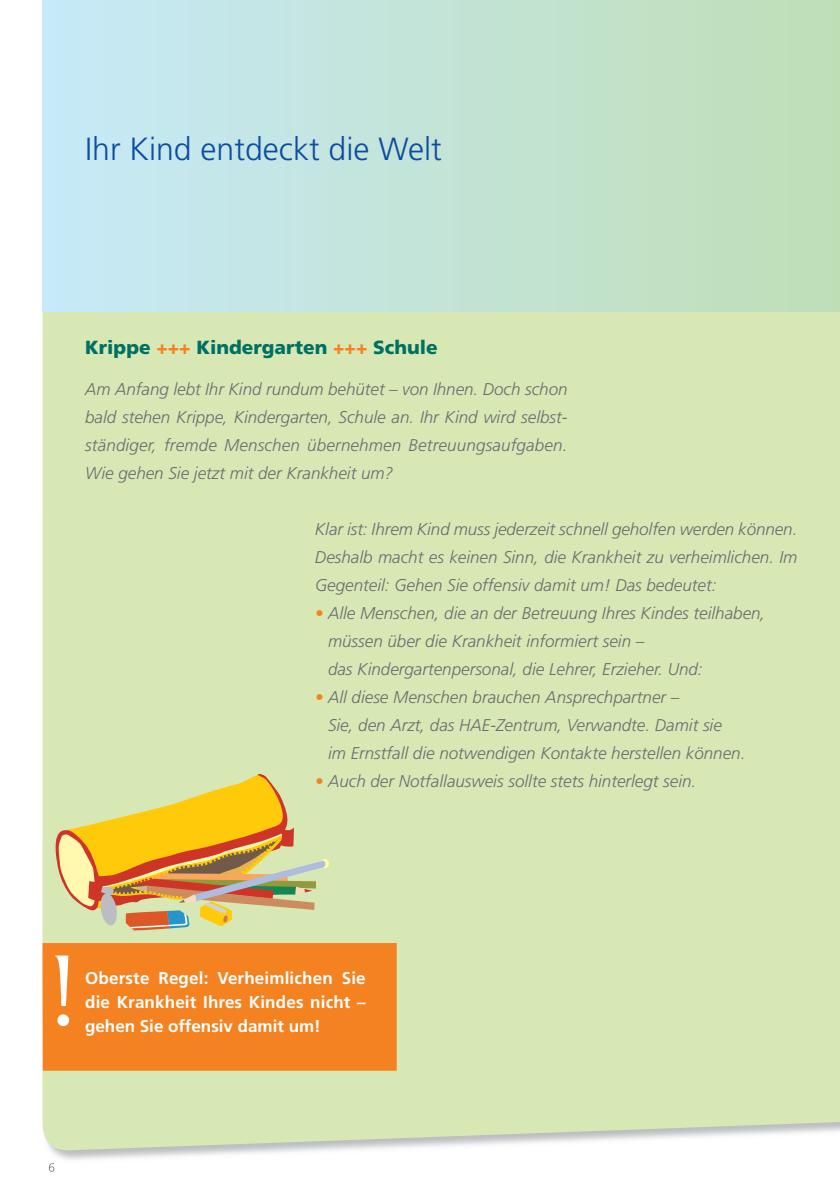
<style>
.page{position:relative;width:840px;height:1191px;background:#fff}
.page>*{position:absolute;margin:0;border:0;box-sizing:border-box;transform-origin:0 0}
.t1{font:300 32px "Frutiger";color:#0d4da1}
.t2{font:900 19px "Frutiger";color:#007063}
.t3{font:italic 300 17px/28px "Frutiger";color:#6c6d70;text-align:justify}
.t4{font:700 17px/24px "Frutiger";letter-spacing:.01em;color:#fff;text-align:justify}
.s1{color:#f58220}
</style>
<div class="page">
<div style="left:42px;top:312px;width:797px;height:839px;background:#d7e8b5"></div>
<div style="left:42px;top:0;width:797px;height:312px;background:linear-gradient(to right,#c7e9f8,#bedfb5)"></div>
<svg style="left:49px;top:1163px;width:5px;height:8px"></svg>
<div style="left:42px;top:943px;width:354px;height:127px;background:#f58220"></div>
<svg style="left:55px;top:955px;width:14px;height:71px"></svg>
<svg style="left:51px;top:772px;width:277px;height:158px;background:#dbc270"></svg>
<h1 class="t1" style="left:85px;top:136px;width:358px">Ihr Kind entdeckt die Welt</h1>
<p class="t2" style="left:85px;top:339px;width:354px">Krippe <span class="s1">+++</span> Kindergarten <span class="s1">+++</span> Schule</p>
<p class="t3" style="left:85px;top:376px;width:483px">Am Anfang lebt Ihr Kind rundum behütet – von Ihnen. Doch schon bald stehen Krippe, Kindergarten, Schule an. Ihr Kind wird selbst&shy;ständiger, fremde Menschen übernehmen Betreuungsaufgaben.<br>Wie gehen Sie jetzt mit der Krankheit um?</p>
<p class="t3" style="left:315px;top:516px;width:483px">Klar ist: Ihrem Kind muss jederzeit schnell geholfen werden können.<br>Deshalb macht es keinen Sinn, die Krankheit zu verheimlichen. Im Gegenteil: Gehen Sie offensiv damit um! Das bedeutet:</p>
<p class="t3" style="left:328px;top:600px;width:438px;text-align:left;text-indent:-13px"><span class="s1">•</span> Alle Menschen, die an der Betreuung Ihres Kindes teilhaben, müssen über die Krankheit informiert sein –<br>das Kindergartenpersonal, die Lehrer, Erzieher. Und:</p>
<p class="t3" style="left:328px;top:684px;width:418px;text-align:left;text-indent:-13px"><span class="s1">•</span> All diese Menschen brauchen Ansprechpartner –<br>Sie, den Arzt, das HAE-Zentrum, Verwandte. Damit sie<br>im Ernstfall die notwendigen Kontakte herstellen können.</p>
<p class="t3" style="left:315px;top:768px;width:382px"><span class="s1">•</span> Auch der Notfallausweis sollte stets hinterlegt sein.</p>
<p class="t4" style="left:85px;top:967px;width:282px">Oberste Regel: Verheimlichen Sie die Krankheit Ihres Kindes nicht – gehen Sie offensiv damit um!</p>
</div>
